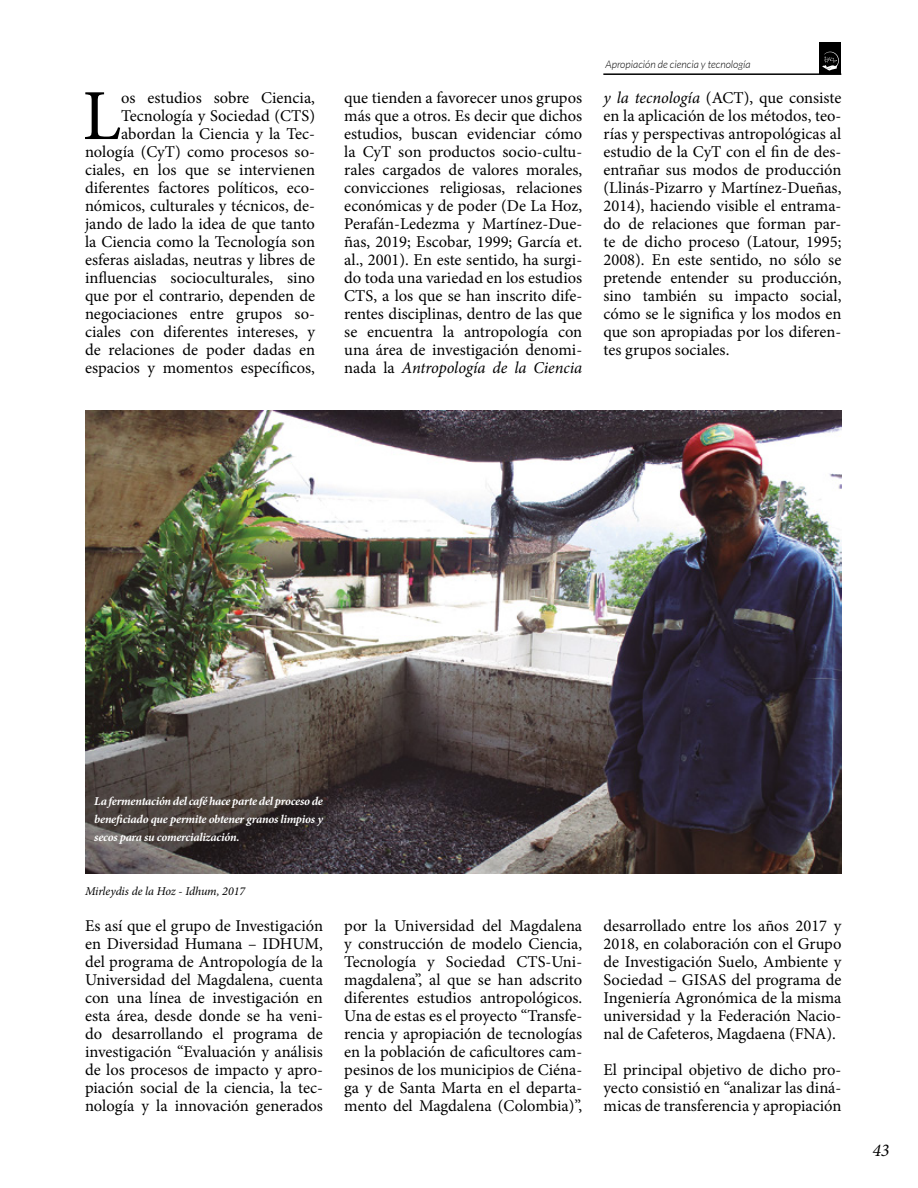
<style>
.page{position:relative;width:918px;height:1188px;background:#fff}
.page>*{position:absolute;margin:0;border:0;box-sizing:border-box;transform-origin:0 0}
.t1{font:71.85px "Minion Pro";color:#000}
.t2{font:italic 18px "Minion Pro";color:#000}
.t3{font:16.5px/18px "Minion Pro";color:#000;text-align:justify}
.t4{font:italic 700 12px/18px "Minion Pro";letter-spacing:-.025em;color:#fff;text-align:justify}
.t5{font:italic 12px "Minion Pro";letter-spacing:-.005em;color:#000}
.t6{font:italic 300 10.5px "Lato";color:#000}
.s1{font-style:italic}
</style>
<div class="page">
<div style="left:820px;top:42px;width:21px;height:31px;background:#000"></div>
<hr style="left:603px;top:73px;width:238px;height:2px;background:#000">
<svg style="left:822px;top:52px;width:17px;height:19px"></svg>
<img style="left:85px;top:410px;width:756px;height:464px">
<p class="t6" style="left:606px;top:59px;width:147px">Apropiación de ciencia y tecnología</p>
<p class="t3" style="left:85px;top:89px;width:232px;text-align:right">os estudios sobre Ciencia,<br>Tecnología y Sociedad (CTS) abordan la Ciencia y la Tec&shy;nología (CyT) como procesos so&shy;ciales, en los que se intervienen diferentes factores políticos, eco&shy;nómicos, culturales y técnicos, de&shy;jando de lado la idea de que tanto la Ciencia como la Tecnología son esferas aisladas, neutras y libres de influencias socioculturales, sino que por el contrario, dependen de negociaciones entre grupos so&shy;ciales con diferentes intereses, y de relaciones de poder dadas en espacios y momentos específicos,</p>
<p class="t3" style="left:344px;top:89px;width:239px">que tienden a favorecer unos grupos más que a otros. Es decir que dichos estudios, buscan evidenciar cómo la CyT son productos socio-cultu&shy;rales cargados de valores morales, convicciones religiosas, relaciones económicas y de poder (De La Hoz, Perafán-Ledezma y Martínez-Due&shy;ñas, 2019; Escobar, 1999; García et. al., 2001). En este sentido, ha surgi&shy;do toda una variedad en los estudios CTS, a los que se han inscrito dife&shy;rentes disciplinas, dentro de las que se encuentra la antropología con una área de investigación denomi&shy;nada la <span class="s1">Antropología de la Ciencia</span></p>
<p class="t3" style="left:603px;top:89px;width:239px"><span class="s1">y la tecnología</span> (ACT), que consiste en la aplicación de los métodos, teo&shy;rías y perspectivas antropológicas al estudio de la CyT con el fin de des&shy;entrañar sus modos de producción (Llinás-Pizarro y Martínez-Dueñas, 2014), haciendo visible el entrama&shy;do de relaciones que forman par&shy;te de dicho proceso (Latour, 1995; 2008). En este sentido, no sólo se pretende entender su producción, sino también su impacto social, cómo se le significa y los modos en que son apropiadas por los diferen&shy;tes grupos sociales.</p>
<h1 class="t1" style="left:82px;top:68px;width:40px">L</h1>
<p class="t4" style="left:94px;top:792px;width:230px">La fermentación del café hace parte del proceso de beneficiado que permite obtener granos limpios y secos para su comercialización.</p>
<p class="t5" style="left:85px;top:883px;width:162px">Mirleydis de la Hoz - Idhum, 2017</p>
<p class="t3" style="left:85px;top:917px;width:239px">Es así que el grupo de Investigación en Diversidad Humana – IDHUM, del programa de Antropología de la Universidad del Magdalena, cuenta con una línea de investigación en esta área, desde donde se ha veni&shy;do desarrollando el programa de investigación “Evaluación y análisis de los procesos de impacto y apro&shy;piación social de la ciencia, la tec&shy;nología y la innovación generados</p>
<p class="t3" style="left:344px;top:917px;width:239px">por la Universidad del Magdalena y construcción de modelo Ciencia, Tecnología y Sociedad CTS-Uni&shy;magdalena”, al que se han adscrito diferentes estudios antropológicos.<br>Una de estas es el proyecto “Transfe&shy;rencia y apropiación de tecnologías en la población de caficultores cam&shy;pesinos de los municipios de Ciéna&shy;ga y de Santa Marta en el departa&shy;mento del Magdalena (Colombia)”,</p>
<p class="t3" style="left:603px;top:917px;width:239px">desarrollado entre los años 2017 y 2018, en colaboración con el Grupo de Investigación Suelo, Ambiente y Sociedad – GISAS del programa de Ingeniería Agronómica de la misma universidad y la Federación Nacio&shy;nal de Cafeteros, Magdaena (FNA).</p>
<p class="t3" style="left:603px;top:1061px;width:239px">El principal objetivo de dicho pro&shy;yecto consistió en “analizar las diná&shy;micas de transferencia y apropiación</p>
<p class="t2" style="left:872px;top:1138px;width:19px">43</p>
</div>
